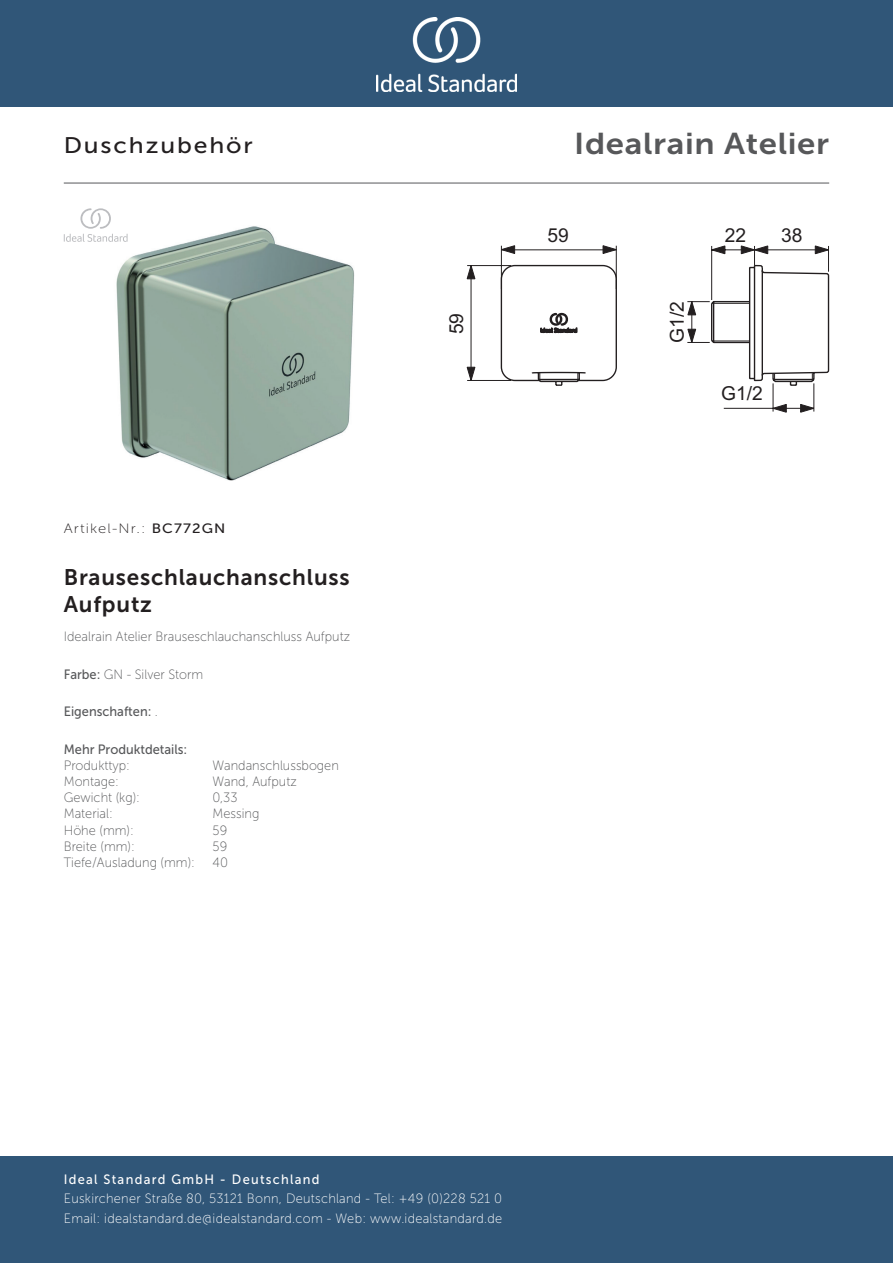
<style>
.page{position:relative;width:893px;height:1263px;background:#fff}
.page>*{position:absolute;margin:0;border:0;box-sizing:border-box;transform-origin:0 0}
._001_Produkttyp{font:30px "Museo Sans 700";letter-spacing:.02em;color:#57585a;scale:1.1 1}
.t1{font:22.5px/27px "Museo Sans 700";letter-spacing:.035em;color:#231f20}
.t2{font:22.5px "Museo Sans 500";letter-spacing:.075em;color:#231f20;scale:1.1 1}
.t3{font:19.2px "Arial";color:#231f20}
.t4{font:13.5px/19.5px "Museo Sans 100";letter-spacing:.02em;color:#fff;scale:.95 1}
.Marketing_Descriptio{font:13.5px "Museo Sans 100";color:#57585a;scale:.95 1}
.Features{font:13.5px "Museo Sans 500";color:#57585a;scale:.95 1}
.t5{font:13.5px "Museo Sans 500";letter-spacing:.1em;color:#fff;scale:.95 1}
.Type{font:13.5px "Museo Sans 100";color:#57585a;scale:.95 1}
.Depth__mm{font:13.5px "Museo Sans 100";color:#57585a;scale:.95 1}
.Colour{font:13.5px "Museo Sans 100";color:#57585a;scale:.95 1}
.Mounting{font:13.5px "Museo Sans 100";color:#57585a;scale:.95 1}
.t6{font:13.5px "Museo Sans 100";letter-spacing:.075em;color:#231f20;scale:1.1 1}
.Net_Weight__kg{font:13.5px "Museo Sans 100";color:#57585a;scale:.95 1}
.Material{font:13.5px "Museo Sans 100";color:#57585a;scale:.95 1}
.Width__mm{font:13.5px "Museo Sans 100";color:#57585a;scale:.95 1}
.Height__mm{font:13.5px "Museo Sans 100";color:#57585a;scale:.95 1}
.s1{font-family:"Museo Sans 500"}
.s2{font-family:"Museo Sans 100"}
</style>
<div class="page">
<div style="left:0;top:1157px;width:893px;height:106px;background:#305678"></div>
<div style="left:0;top:0;width:893px;height:107px;background:#305678"></div>
<img style="left:376px;top:18px;width:141px;height:73px">
<hr style="left:64px;top:183px;width:765px;height:1px;background:#57585a">
<img style="left:116px;top:226px;width:239px;height:254px">
<svg style="left:466px;top:245px;width:363px;height:167px"></svg>
<hr style="left:501px;top:249px;width:116px;height:1px;background:#231f20">
<svg style="left:64px;top:208px;width:64px;height:34px"></svg>
<p class="t2" style="left:64px;top:133px;width:173px">Duschzubehör</p>
<p class="_001_Produkttyp" style="left:574px;top:127px;width:233px">Idealrain Atelier</p>
<p class="t6" style="left:64px;top:521px;width:148px">Artikel-Nr.: <span class="s1">BC772GN</span></p>
<p class="t1" style="left:64px;top:564px;width:287px">Brauseschlauchanschluss<br>Aufputz</p>
<p class="Marketing_Descriptio" style="left:64px;top:629px;width:303px">Idealrain Atelier Brauseschlauchanschluss Aufputz</p>
<p class="Colour" style="left:64px;top:667px;width:148px"><span class="s1">Farbe:</span> GN - Silver Storm</p>
<p class="Features" style="left:64px;top:704px;width:101px">Eigenschaften: <span class="s2">.</span></p>
<p class="Features" style="left:64px;top:741px;width:132px">Mehr Produktdetails:</p>
<p class="Type" style="left:64px;top:758px;width:71px">Produkttyp:</p>
<p class="Type" style="left:213px;top:758px;width:134px">Wandanschlussbogen</p>
<p class="Mounting" style="left:64px;top:774px;width:60px">Montage:</p>
<p class="Mounting" style="left:213px;top:774px;width:90px">Wand, Aufputz</p>
<p class="Net_Weight__kg" style="left:64px;top:790px;width:82px">Gewicht (kg):</p>
<p class="Net_Weight__kg" style="left:213px;top:790px;width:28px">0,33</p>
<p class="Material" style="left:64px;top:806px;width:53px">Material:</p>
<p class="Material" style="left:213px;top:806px;width:51px">Messing</p>
<p class="Height__mm" style="left:64px;top:823px;width:75px">Höhe (mm):</p>
<p class="Height__mm" style="left:213px;top:823px;width:17px">59</p>
<p class="Width__mm" style="left:64px;top:839px;width:76px">Breite (mm):</p>
<p class="Width__mm" style="left:213px;top:839px;width:17px">59</p>
<p class="Depth__mm" style="left:64px;top:855px;width:140px">Tiefe/Ausladung (mm):</p>
<p class="Depth__mm" style="left:213px;top:855px;width:18px">40</p>
<p class="t3" style="left:444px;top:334px;width:23px;rotate:-90deg">59</p>
<p class="t3" style="left:547px;top:223px;width:23px">59</p>
<p class="t3" style="left:664px;top:343px;width:43px;rotate:-90deg">G1/2</p>
<p class="t3" style="left:725px;top:223px;width:23px">22</p>
<p class="t3" style="left:781px;top:223px;width:23px">38</p>
<p class="t3" style="left:721px;top:381px;width:43px">G1/2</p>
<p class="t5" style="left:64px;top:1172px;width:271px">Ideal Standard GmbH - Deutschland</p>
<p class="t4" style="left:64px;top:1189px;width:463px">Euskirchener Straße 80, 53121 Bonn, Deutschland - Tel: +49 (0)228 521 0<br>Email: idealstandard.de@idealstandard.com - Web: www.idealstandard.de</p>
</div>
